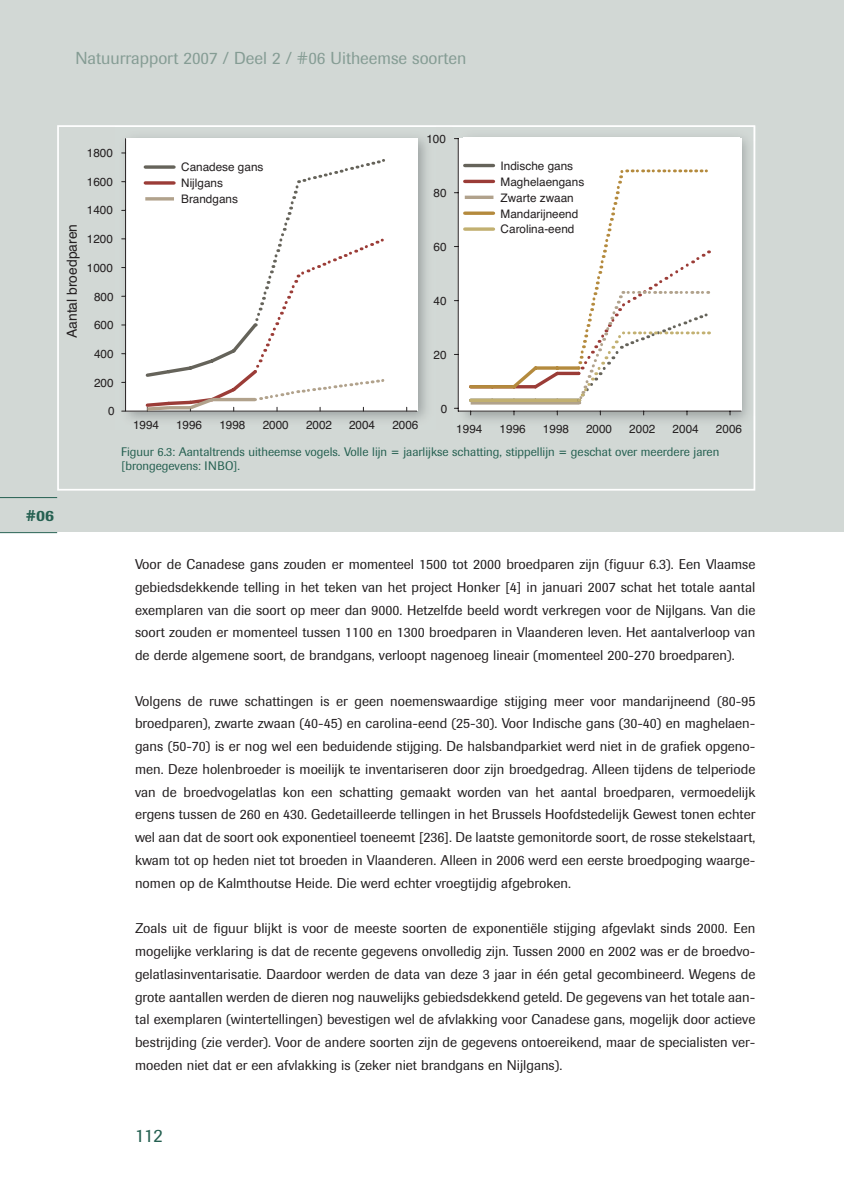
<style>
.page{position:relative;width:844px;height:1192px;background:#fff}
.page>*{position:absolute;margin:0;border:0;box-sizing:border-box;transform-origin:0 0}
.t1{font:18.55px "Imago";color:#256051}
.t2{font:17.15px "Imago";color:#859c94}
.t3{font:500 15.58px "Imago";color:#256051}
.t4{font:14px/22.8px "Imago";color:#231f20;text-align:justify}
.t5{font:13.83px "Helvetica";color:#231f20}
.t6{font:12.25px/14.7px "Imago";color:#256051}
.t7{font:11.72px/15.9px "Helvetica";color:#231f20}
</style>
<div class="page">
<svg style="left:0;top:0;width:844px;height:534px"></svg>
<p class="t2" style="left:75px;top:51px;width:392px">Natuurrapport 2007 / Deel 2 / #06 Uitheemse soorten</p>
<p class="t5" style="left:67px;top:338px;width:116px;rotate:-90deg">Aantal broedparen</p>
<p class="t7" style="left:87px;top:146px;width:28px">1800</p>
<p class="t7" style="left:87px;top:175px;width:28px">1600</p>
<p class="t7" style="left:87px;top:203px;width:28px">1400</p>
<p class="t7" style="left:87px;top:232px;width:28px">1200</p>
<p class="t7" style="left:87px;top:261px;width:28px">1000</p>
<p class="t7" style="left:181px;top:160px;width:84px">Canadese gans<br>Nijlgans<br>Brandgans</p>
<p class="t7" style="left:426px;top:132px;width:21px">100</p>
<p class="t7" style="left:433px;top:186px;width:15px">80</p>
<p class="t7" style="left:433px;top:240px;width:15px">60</p>
<p class="t7" style="left:500px;top:159px;width:85px">Indische gans<br>Maghelaengans<br>Zwarte zwaan<br>Mandarijneend<br>Carolina-eend</p>
<p class="t7" style="left:94px;top:289px;width:21px">800</p>
<p class="t7" style="left:94px;top:318px;width:21px">600</p>
<p class="t7" style="left:433px;top:294px;width:15px">40</p>
<p class="t7" style="left:94px;top:347px;width:21px">400</p>
<p class="t7" style="left:94px;top:376px;width:21px">200</p>
<p class="t7" style="left:108px;top:404px;width:8px">0</p>
<p class="t7" style="left:433px;top:348px;width:15px">20</p>
<p class="t7" style="left:133px;top:418px;width:28px">1994</p>
<p class="t7" style="left:176px;top:418px;width:28px">1996</p>
<p class="t7" style="left:219px;top:418px;width:28px">1998</p>
<p class="t7" style="left:263px;top:418px;width:28px">2000</p>
<p class="t7" style="left:306px;top:418px;width:28px">2002</p>
<p class="t7" style="left:349px;top:418px;width:28px">2004</p>
<p class="t7" style="left:392px;top:418px;width:28px">2006</p>
<p class="t7" style="left:441px;top:401px;width:8px">0</p>
<p class="t7" style="left:456px;top:422px;width:28px">1994</p>
<p class="t7" style="left:499px;top:422px;width:28px">1996</p>
<p class="t7" style="left:543px;top:422px;width:28px">1998</p>
<p class="t7" style="left:586px;top:422px;width:28px">2000</p>
<p class="t7" style="left:629px;top:422px;width:28px">2002</p>
<p class="t7" style="left:672px;top:422px;width:28px">2004</p>
<p class="t7" style="left:716px;top:422px;width:28px">2006</p>
<p class="t6" style="left:121px;top:445px;width:599px">Figuur 6.3: Aantaltrends uitheemse vogels. Volle lijn = jaarlijkse schatting, stippellijn = geschat over meerdere jaren [brongegevens: INBO].</p>
<p class="t3" style="left:26px;top:509px;width:30px">#06</p>
<p class="t4" style="left:135px;top:554px;width:622px">Voor de Canadese gans zouden er momenteel 1500 tot 2000 broedparen zijn (figuur 6.3). Een Vlaamse gebiedsdekkende telling in het teken van het project Honker [4] in januari 2007 schat het totale aantal exemplaren van die soort op meer dan 9000. Hetzelfde beeld wordt verkregen voor de Nijlgans. Van die soort zouden er momenteel tussen 1100 en 1300 broedparen in Vlaanderen leven. Het aantalverloop van de derde algemene soort, de brandgans, verloopt nagenoeg lineair (momenteel 200-270 broedparen).</p>
<p class="t4" style="left:135px;top:690px;width:622px">Volgens de ruwe schattingen is er geen noemenswaardige stijging meer voor mandarijneend (80-95 broedparen), zwarte zwaan (40-45) en carolina-eend (25-30). Voor Indische gans (30-40) en maghelaen&shy;gans (50-70) is er nog wel een beduidende stijging. De halsbandparkiet werd niet in de grafiek opgeno&shy;men. Deze holenbroeder is moeilijk te inventariseren door zijn broedgedrag. Alleen tijdens de telperiode van de broedvogelatlas kon een schatting gemaakt worden van het aantal broedparen, vermoedelijk ergens tussen de 260 en 430. Gedetailleerde tellingen in het Brussels Hoofdstedelijk Gewest tonen echter wel aan dat de soort ook exponentieel toeneemt [236]. De laatste gemonitorde soort, de rosse stekelstaart, kwam tot op heden niet tot broeden in Vlaanderen. Alleen in 2006 werd een eerste broedpoging waarge&shy;nomen op de Kalmthoutse Heide. Die werd echter vroegtijdig afgebroken.</p>
<p class="t4" style="left:135px;top:918px;width:622px">Zoals uit de figuur blijkt is voor de meeste soorten de exponentiële stijging afgevlakt sinds 2000. Een mogelijke verklaring is dat de recente gegevens onvolledig zijn. Tussen 2000 en 2002 was er de broedvo&shy;gelatlasinventarisatie. Daardoor werden de data van deze 3 jaar in één getal gecombineerd. Wegens de grote aantallen werden de dieren nog nauwelijks gebiedsdekkend geteld. De gegevens van het totale aan&shy;tal exemplaren (wintertellingen) bevestigen wel de afvlakking voor Canadese gans, mogelijk door actieve bestrijding (zie verder). Voor de andere soorten zijn de gegevens ontoereikend, maar de specialisten ver&shy;moeden niet dat er een afvlakking is (zeker niet brandgans en Nijlgans).</p>
<h1 class="t1" style="left:135px;top:1128px;width:29px">112</h1>
</div>
